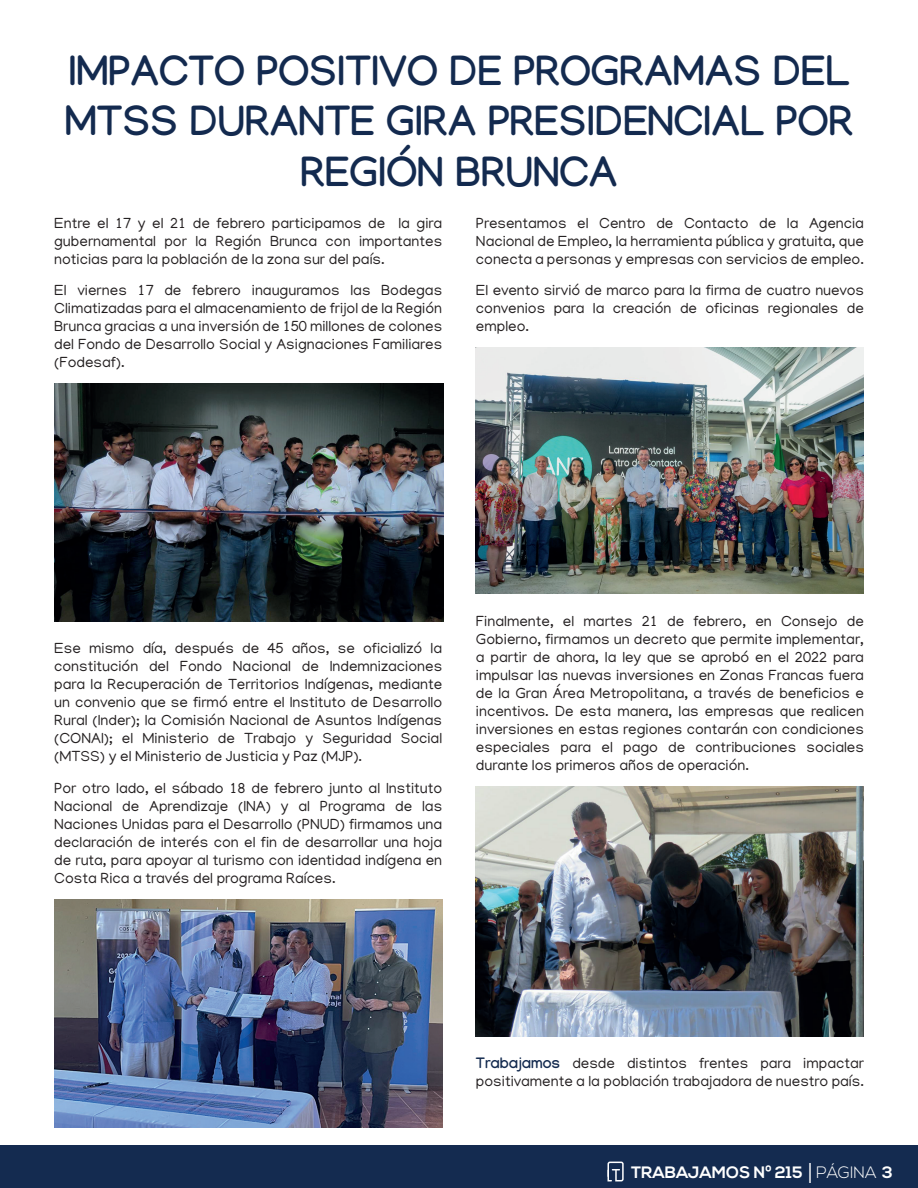
<style>
.page{position:relative;width:918px;height:1188px;background:#fff}
.page>*{position:absolute;margin:0;border:0;box-sizing:border-box;transform-origin:0 0}
.t1{font:700 42px/50.4px "Manjari";color:#132a4f;text-align:center}
.t2{font:700 16.5px "Nexa";color:#fff}
.t3{font:15px/18px "Manjari";color:#231f20;text-align:justify}
.s1{font-weight:700;color:#132a4f}
.s2{font-family:"Arial";font-weight:900}
.s3{font-weight:300}
</style>
<div class="page">
<div style="left:0;top:1146px;width:918px;height:42px;background:#142b50"></div>
<svg style="left:607px;top:1161px;width:17px;height:21px"></svg>
<img style="left:54px;top:384px;width:389px;height:238px">
<img style="left:54px;top:899px;width:388px;height:229px">
<img style="left:476px;top:348px;width:388px;height:246px">
<img style="left:476px;top:786px;width:388px;height:250px">
<h1 class="t1" style="left:65px;top:45px;width:790px">IMPACTO POSITIVO DE PROGRAMAS DEL<br>MTSS DURANTE GIRA PRESIDENCIAL POR<br>REGIÓN BRUNCA</h1>
<p class="t3" style="left:54px;top:213px;width:390px">Entre el 17 y el 21 de febrero participamos de la gira gubernamental por la Región Brunca con importantes noticias para la población de la zona sur del país.</p>
<p class="t3" style="left:54px;top:281px;width:390px">El viernes 17 de febrero inauguramos las Bodegas Climatizadas para el almacenamiento de frijol de la Región Brunca gracias a una inversión de 150 millones de colones del Fondo de Desarrollo Social y Asignaciones Familiares (Fodesaf).</p>
<p class="t3" style="left:476px;top:213px;width:390px">Presentamos el Centro de Contacto de la Agencia Nacional de Empleo, la herramienta pública y gratuita, que conecta a personas y empresas con servicios de empleo.</p>
<p class="t3" style="left:476px;top:281px;width:390px">El evento sirvió de marco para la firma de cuatro nuevos convenios para la creación de oficinas regionales de empleo.</p>
<p class="t3" style="left:54px;top:639px;width:390px">Ese mismo día, después de 45 años, se oficializó la constitución del Fondo Nacional de Indemnizaciones para la Recuperación de Territorios Indígenas, mediante un convenio que se firmó entre el Instituto de Desarrollo Rural (Inder); la Comisión Nacional de Asuntos Indígenas (CONAI); el Ministerio de Trabajo y Seguridad Social (MTSS) y el Ministerio de Justicia y Paz (MJP).</p>
<p class="t3" style="left:54px;top:778px;width:390px">Por otro lado, el sábado 18 de febrero junto al Instituto Nacional de Aprendizaje (INA) y al Programa de las Naciones Unidas para el Desarrollo (PNUD) firmamos una declaración de interés con el fin de desarrollar una hoja de ruta, para apoyar al turismo con identidad indígena en Costa Rica a través del programa Raíces.</p>
<p class="t3" style="left:476px;top:611px;width:390px">Finalmente, el martes 21 de febrero, en Consejo de Gobierno, firmamos un decreto que permite implementar, a partir de ahora, la ley que se aprobó en el 2022 para impulsar las nuevas inversiones en Zonas Francas fuera de la Gran Área Metropolitana, a través de beneficios e incentivos. De esta manera, las empresas que realicen inversiones en estas regiones contarán con condiciones especiales para el pago de contribuciones sociales durante los primeros años de operación.</p>
<p class="t3" style="left:476px;top:1054px;width:390px"><span class="s1">Trabajamos</span> desde distintos frentes para impactar positivamente a la población trabajadora de nuestro país.</p>
<p class="t2" style="left:631px;top:1163px;width:263px">TRABAJAMOS Nº 215 <span class="s2">│</span><span class="s3">PÁGINA</span> 3</p>
</div>
